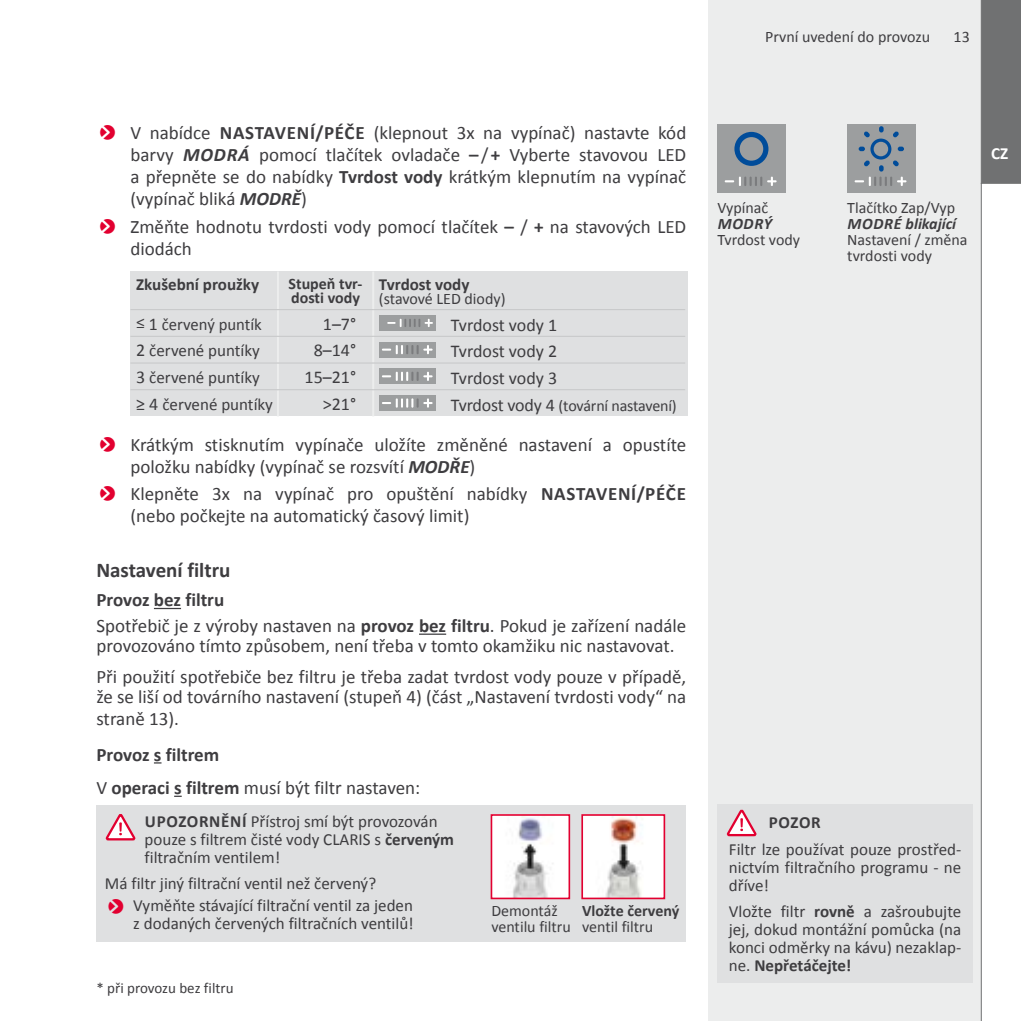
<style>
.page{position:relative;width:1021px;height:1021px;background:#fff}
.page>*{position:absolute;margin:0;border:0;box-sizing:border-box;transform-origin:0 0}
.t1{font:700 21px "Calibri";color:#3e3d40}
.t2{font:19px/22px "Calibri";color:#3e3d40}
.t3{font:700 19px/33.4px "Calibri";color:#3e3d40}
.t4{font:18px "Calibri";color:#3e3d40}
.t5{font:17px/18px "Calibri";color:#3e3d40}
.t6{font:700 17px "Calibri";color:#3e3d40}
.t7{font:700 17px "Calibri";color:#fff}
.t8{font:16px/16px "Calibri";color:#3e3d40}
.t9{font:700 16px/14px "Calibri";color:#3e3d40}
.t10{font:italic 700 16px "Calibri";letter-spacing:.01em;color:#3e3d40}
.t11{font:15px "Calibri";color:#3e3d40}
.s1{font-weight:700}
.s2{font-weight:700;font-style:italic}
.s3{font-size:16.2px}
.s4{font-size:18px}
.s5{font-weight:400}
</style>
<div class="page">
<div style="left:707px;top:0;width:313px;height:1020px;background:#eceded"></div>
<svg style="left:980px;top:0;width:40px;height:1020px;background:#e0e0e0"></svg>
<svg style="left:154px;top:608px;width:27px;height:1px"></svg>
<svg style="left:419px;top:633px;width:27px;height:1px"></svg>
<svg style="left:174px;top:795px;width:8px;height:2px"></svg>
<div style="left:130px;top:271px;width:557px;height:145px;background:#dfe0e1"></div>
<hr style="left:277px;top:271px;width:2px;height:38px;background:#eceded">
<hr style="left:372px;top:271px;width:2px;height:38px;background:#eceded">
<hr style="left:277px;top:310px;width:2px;height:26px;background:#eceded">
<hr style="left:372px;top:310px;width:2px;height:26px;background:#eceded">
<hr style="left:277px;top:337px;width:2px;height:25px;background:#eceded">
<hr style="left:372px;top:337px;width:2px;height:25px;background:#eceded">
<hr style="left:277px;top:363px;width:2px;height:26px;background:#eceded">
<hr style="left:372px;top:363px;width:2px;height:26px;background:#eceded">
<hr style="left:277px;top:390px;width:2px;height:26px;background:#eceded">
<hr style="left:372px;top:390px;width:2px;height:26px;background:#eceded">
<hr style="left:130px;top:336px;width:148px;height:1px;background:#c6c7c8">
<hr style="left:278px;top:336px;width:95px;height:1px;background:#c6c7c8">
<hr style="left:373px;top:336px;width:312px;height:1px;background:#c6c7c8">
<hr style="left:130px;top:362px;width:148px;height:1px;background:#c6c7c8">
<hr style="left:278px;top:362px;width:95px;height:1px;background:#c6c7c8">
<hr style="left:373px;top:362px;width:312px;height:1px;background:#c6c7c8">
<hr style="left:130px;top:389px;width:148px;height:1px;background:#c6c7c8">
<hr style="left:278px;top:389px;width:95px;height:1px;background:#c6c7c8">
<hr style="left:373px;top:389px;width:312px;height:1px;background:#c6c7c8">
<hr style="left:130px;top:309px;width:148px;height:1px;background:#c6c7c8">
<hr style="left:278px;top:309px;width:95px;height:1px;background:#c6c7c8">
<hr style="left:373px;top:309px;width:312px;height:1px;background:#c6c7c8">
<div style="left:379px;top:315px;width:56px;height:15px;background:#9c9e9f"></div>
<svg style="left:387px;top:319px;width:46px;height:8px"></svg>
<div style="left:379px;top:342px;width:56px;height:15px;background:#9c9e9f"></div>
<svg style="left:382px;top:345px;width:50px;height:9px"></svg>
<div style="left:379px;top:369px;width:56px;height:15px;background:#9c9e9f"></div>
<svg style="left:382px;top:372px;width:50px;height:9px"></svg>
<div style="left:379px;top:395px;width:56px;height:16px;background:#9c9e9f"></div>
<svg style="left:382px;top:398px;width:50px;height:9px"></svg>
<div style="left:96px;top:805px;width:590px;height:137px;background:#dfe0e1"></div>
<svg style="left:105px;top:814px;width:31px;height:27px"></svg>
<img style="left:493px;top:817px;width:74px;height:79px">
<div style="left:490px;top:814px;width:80px;height:85px;border:2px solid #e20030"></div>
<img style="left:584px;top:817px;width:78px;height:79px">
<div style="left:581px;top:814px;width:84px;height:85px;border:2px solid #e20030"></div>
<div style="left:717px;top:125px;width:68px;height:68px;background:#9c9e9f"></div>
<svg style="left:734px;top:132px;width:34px;height:34px"></svg>
<svg style="left:724px;top:177px;width:52px;height:9px"></svg>
<div style="left:847px;top:125px;width:68px;height:68px;background:#9c9e9f"></div>
<svg style="left:858px;top:126px;width:46px;height:45px"></svg>
<svg style="left:854px;top:177px;width:52px;height:9px"></svg>
<div style="left:717px;top:804px;width:255px;height:178px;background:#dfe0e1"></div>
<svg style="left:726px;top:809px;width:31px;height:28px"></svg>
<p class="t2" style="left:130px;top:121px;width:557px;text-align:justify">V nabídce <span class="s1">NASTAVENÍ/PÉČE</span> (klepnout 3x na vypínač) nastavte kód barvy <span class="s2">MODRÁ</span> pomocí tlačítek ovladače <span class="s1">–</span> / <span class="s1">+</span> Vyberte stavovou LED a přepněte se do nabídky <span class="s1">Tvrdost vody</span> krátkým klepnutím na vypínač (vypínač bliká <span class="s2">MODRĚ</span>)</p>
<p class="t2" style="left:130px;top:214px;width:557px">Změňte hodnotu tvrdosti vody pomocí tlačítek <span class="s1">–</span> / <span class="s1">+</span> na stavových LED diodách</p>
<p class="t6" style="left:136px;top:272px;width:125px">Zkušební proužky</p>
<p class="t9" style="left:288px;top:276px;width:75px">Stupeň tvr&shy;dosti vody</p>
<p class="t6" style="left:379px;top:272px;width:92px">Tvrdost vody</p>
<p class="t8" style="left:379px;top:290px;width:128px">(stavové LED diody)</p>
<p class="t5" style="left:136px;top:314px;width:127px"><span class="s3">≤</span> <span class="s4">1</span> červený puntík</p>
<p class="t4" style="left:323px;top:312px;width:35px">1–7°</p>
<p class="t4" style="left:451px;top:313px;width:108px">Tvrdost vody 1</p>
<p class="t5" style="left:136px;top:341px;width:125px"><span class="s4">2</span> červené puntíky</p>
<p class="t4" style="left:314px;top:339px;width:44px">8–14°</p>
<p class="t4" style="left:451px;top:340px;width:108px">Tvrdost vody 2</p>
<p class="t5" style="left:136px;top:367px;width:125px"><span class="s4">3</span> červené puntíky</p>
<p class="t4" style="left:304px;top:366px;width:53px">15–21°</p>
<p class="t4" style="left:451px;top:367px;width:108px">Tvrdost vody 3</p>
<p class="t5" style="left:136px;top:394px;width:138px"><span class="s4">≥ 4</span> červené puntíky</p>
<p class="t4" style="left:323px;top:392px;width:35px">&gt;21°</p>
<p class="t8" style="left:451px;top:396px;width:227px"><span class="s4">Tvrdost vody 4</span> (tovární nastavení)</p>
<p class="t2" style="left:130px;top:432px;width:557px">Krátkým stisknutím vypínače uložíte změněné nastavení a opustíte položku nabídky (vypínač se rozsvítí <span class="s2">MODŘE</span>)</p>
<p class="t2" style="left:130px;top:482px;width:557px">Klepněte 3x na vypínač pro opuštění nabídky <span class="s1">NASTAVENÍ/PÉČE </span>(nebo počkejte na automatický časový limit)</p>
<p class="t1" style="left:96px;top:555px;width:135px">Nastavení filtru</p>
<p class="t2" style="left:96px;top:586px;width:591px;line-height:25.6px"><span class="s1">Provoz bez filtru<br></span>Spotřebič je z výroby nastaven na <span class="s1">provoz bez filtru</span>. Pokud je zařízení nadále</p>
<p class="t2" style="left:96px;top:629px;width:591px;line-height:31.4px">provozováno tímto způsobem, není třeba v tomto okamžiku nic nastavovat.<br>Při použití spotřebiče bez filtru je třeba zadat tvrdost vody pouze v případě,</p>
<p class="t2" style="left:96px;top:685px;width:591px">že se liší od továrního nastavení (stupeň 4) (část „Nastavení tvrdosti vody“ na straně 13).</p>
<p class="t3" style="left:96px;top:737px;width:325px">Provoz s filtrem<br><span class="s5">V</span> operaci s filtrem <span class="s5">musí být filtr nastaven:</span></p>
<p class="t5" style="left:145px;top:811px;width:311px"><span class="s1">UPOZORNĚNÍ</span> Přístroj smí být provozován pouze s filtrem čisté vody CLARIS s <span class="s1">červeným </span>filtračním ventilem!</p>
<p class="t5" style="left:133px;top:872px;width:281px;line-height:21.6px;text-indent:-28px">Má filtr jiný filtrační ventil než červený?<br>Vyměňte stávající filtrační ventil za jeden</p>
<p class="t5" style="left:133px;top:913px;width:282px">z dodaných červených filtračních ventilů!</p>
<p class="t8" style="left:491px;top:901px;width:81px">Demontáž ventilu filtru</p>
<p class="t9" style="left:582px;top:902px;width:99px">Vložte červený</p>
<p class="t8" style="left:582px;top:917px;width:73px">ventil filtru</p>
<p class="t11" style="left:96px;top:978px;width:139px">* při provozu bez filtru</p>
<p class="t8" style="left:765px;top:28px;width:166px">První uvedení do provozu</p>
<p class="t8" style="left:953px;top:28px;width:18px">13</p>
<p class="t8" style="left:717px;top:198px;width:52px">Vypínač</p>
<p class="t10" style="left:717px;top:212px;width:56px">MODRÝ</p>
<p class="t8" style="left:717px;top:230px;width:84px">Tvrdost vody</p>
<p class="t8" style="left:847px;top:198px;width:109px">Tlačítko Zap/Vyp</p>
<p class="t10" style="left:847px;top:212px;width:110px">MODRÉ blikající</p>
<p class="t8" style="left:847px;top:230px;width:122px">Nastavení / změna tvrdosti vody</p>
<p class="t7" style="left:990px;top:141px;width:19px">CZ</p>
<p class="t6" style="left:769px;top:810px;width:53px">POZOR</p>
<p class="t5" style="left:729px;top:839px;width:234px;text-align:justify">Filtr lze používat pouze prostřed&shy;nictvím filtračního programu - ne dříve!</p>
<p class="t5" style="left:729px;top:901px;width:234px;text-align:justify">Vložte filtr <span class="s1">rovně</span> a zašroubujte jej, dokud montážní pomůcka (na konci odměrky na kávu) nezaklap&shy;ne. <span class="s1">Nepřetáčejte!</span></p>
</div>
